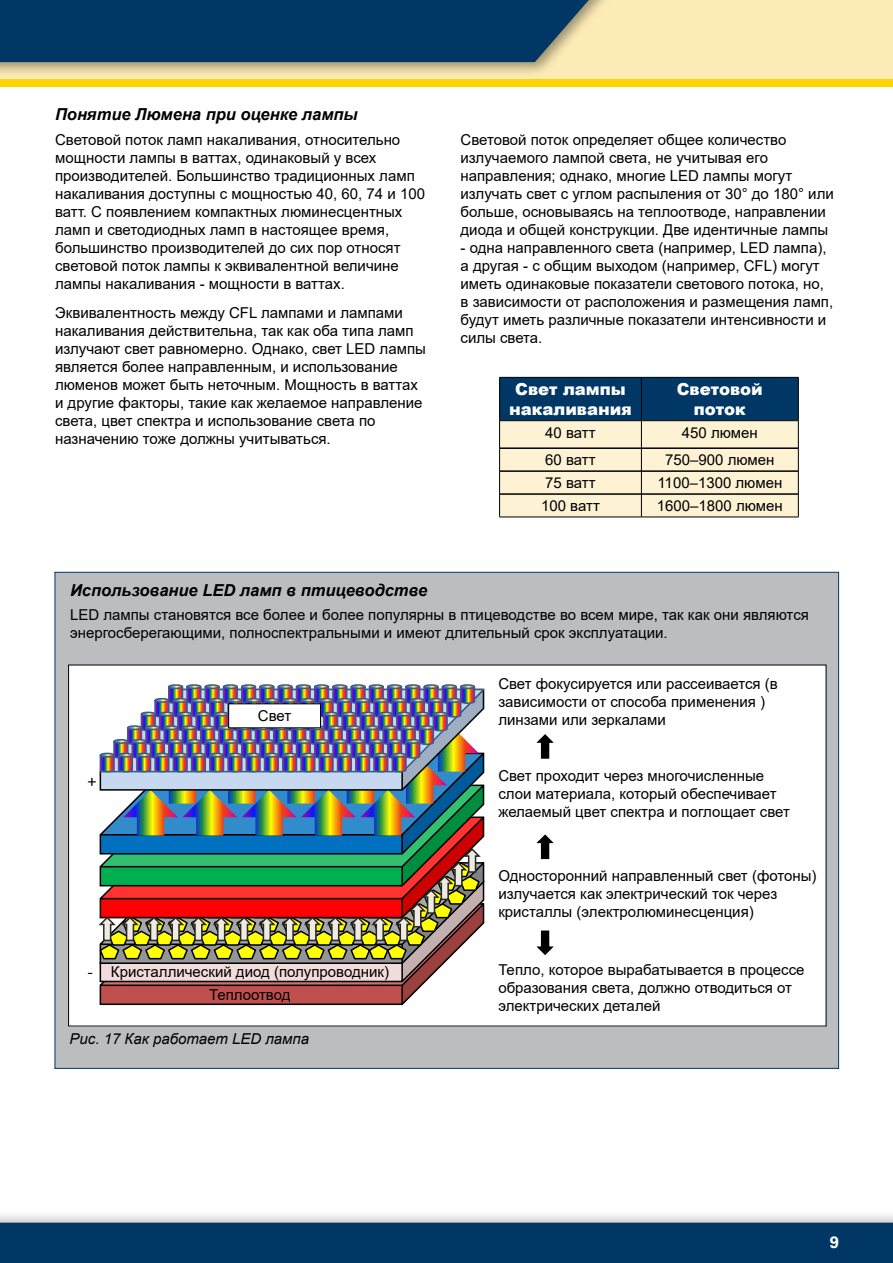
<style>
.page{position:relative;width:893px;height:1263px;background:#fff}
.page>*{position:absolute;margin:0;border:0;box-sizing:border-box;transform-origin:0 0}
.t1{font:18.3px "Calibri";color:#000}
.t2{font:italic 700 16.5px "Arial";color:#000}
.t3{font:900 16.5px/19.5px "Arial";color:#fff;text-align:center}
.t4{font:700 16.5px "Univers LT Std";color:#fff}
.t5{font:15px/18px "Arial";color:#000}
.t6{font:italic 15px "Arial";color:#000}
.t7{font:10.65px/12.8px "Calibri";color:#000}
</style>
<div class="page">
<div style="left:0;top:1209px;width:893px;height:54px;background:#000;opacity:.4"></div>
<div style="left:0;top:1223px;width:893px;height:40px;background:#003764"></div>
<div style="left:0;top:0;width:893px;height:84px;background:#fdebb6"></div>
<div style="left:0;top:79px;width:893px;height:8px;background:#fdd600"></div>
<div style="left:0;top:0;width:614px;height:77px;background:#000;opacity:.4"></div>
<div style="left:0;top:0;width:600px;height:62px;background:#003764"></div>
<div style="left:55px;top:572px;width:784px;height:497px;background:#bbbdbf;border:1px solid #003764"></div>
<svg style="left:499px;top:377px;width:300px;height:140px;background:#9fa8a2"></svg>
<hr style="left:499px;top:517px;width:142px;height:1px;background:#000">
<hr style="left:641px;top:517px;width:158px;height:1px;background:#000">
<div style="left:69px;top:665px;width:757px;height:361px;background:#fff"></div>
<img style="left:98px;top:684px;width:387px;height:322px">
<svg style="left:536px;top:930px;width:18px;height:25px"></svg>
<svg style="left:536px;top:834px;width:18px;height:26px"></svg>
<svg style="left:536px;top:734px;width:18px;height:25px"></svg>
<div style="left:229px;top:704px;width:91px;height:24px;background:#fff"></div>
<div style="left:228px;top:703px;width:93px;height:25px;border:1px solid #000"></div>
<p class="t2" style="left:55px;top:103px;width:304px">Понятие Люмена при оценке лампы</p>
<p class="t5" style="left:55px;top:130px;width:371px">Световой поток ламп накаливания, относительно мощности лампы в ваттах, одинаковый у всех производителей. Большинство традиционных ламп накаливания доступны с мощностью 40, 60, 74 и 100 ватт. С появлением компактных люминесцентных ламп и светодиодных ламп в настоящее время, большинство производителей до сих пор относят световой поток лампы к эквивалентной величине лампы накаливания - мощности в ваттах.</p>
<p class="t5" style="left:55px;top:303px;width:372px">Эквивалентность между CFL лампами и лампами накаливания действительна, так как оба типа ламп излучают свет равномерно. Однако, свет LED лампы является более направленным, и использование люменов может быть неточным. Мощность в ваттах и другие факторы, такие как желаемое направление света, цвет спектра и использование света по назначению тоже должны учитываться.</p>
<p class="t5" style="left:460px;top:130px;width:375px">Световой поток определяет общее количество излучаемого лампой света, не учитывая его направления; однако, многие LED лампы могут излучать свет с углом распыления от 30° до 180° или больше, основываясь на теплоотводе, направлении диода и общей конструкции. Две идентичные лампы</p>
<p class="t5" style="left:460px;top:238px;width:374px">- одна направленного света (например, LED лампа), а другая - с общим выходом (например, CFL) могут иметь одинаковые показатели светового потока, но, в зависимости от расположения и размещения ламп, будут иметь различные показатели интенсивности и силы света.</p>
<p class="t3" style="left:509px;top:379px;width:124px">Свет лампы накаливания</p>
<p class="t3" style="left:677px;top:379px;width:88px">Световой поток</p>
<p class="t5" style="left:545px;top:423px;width:52px">40 ватт</p>
<p class="t5" style="left:682px;top:423px;width:77px">450 люмен</p>
<p class="t5" style="left:545px;top:451px;width:52px">60 ватт</p>
<p class="t5" style="left:665px;top:451px;width:111px">750–900 люмен</p>
<p class="t5" style="left:545px;top:474px;width:52px">75 ватт</p>
<p class="t5" style="left:657px;top:474px;width:126px">1100–1300 люмен</p>
<p class="t5" style="left:541px;top:497px;width:60px">100 ватт</p>
<p class="t5" style="left:657px;top:497px;width:128px">1600–1800 люмен</p>
<p class="t2" style="left:70px;top:579px;width:359px">Использование LED ламп в птицеводстве</p>
<p class="t5" style="left:70px;top:606px;width:740px">LED лампы становятся все более и более популярны в птицеводстве во всем мире, так как они являются энергосберегающими, полноспектральными и имеют длительный срок эксплуатации.</p>
<p class="t1" style="left:88px;top:769px;width:11px">+</p>
<p class="t5" style="left:258px;top:707px;width:35px">Свет</p>
<p class="t1" style="left:88px;top:960px;width:7px">-</p>
<p class="t5" style="left:111px;top:960px;width:280px;line-height:22.5px;text-align:center">Кристаллический диод (полупроводник)<br>Теплоотвод</p>
<p class="t6" style="left:70px;top:1029px;width:241px">Рис. 17 Как работает LED лампа</p>
<p class="t7" style="left:498px;top:674px;width:80px">Light is focused or</p>
<p class="t7" style="left:498px;top:700px;width:85px">light application) by lens and mirrors</p>
<p class="t5" style="left:498px;top:675px;width:281px">Свет фокусируется или рассеивается (в зависимости от способа применения ) линзами или зеркалами</p>
<p class="t5" style="left:498px;top:767px;width:293px">Свет проходит через многочисленные слои материала, который обеспечивает желаемый цвет спектра и поглощает свет</p>
<p class="t7" style="left:498px;top:773px;width:97px">multiple layers of materials that provide</p>
<p class="t7" style="left:498px;top:812px;width:60px">captures light</p>
<p class="t5" style="left:498px;top:866px;width:320px">Односторонний направленный свет (фотоны) излучается как электрический ток через кристаллы (электролюминесценция)</p>
<p class="t7" style="left:498px;top:872px;width:111px">light (photons) is emitted as current flows through</p>
<p class="t7" style="left:498px;top:911px;width:97px">(electroluminescence)</p>
<p class="t5" style="left:498px;top:960px;width:308px">Тепло, которое вырабатывается в процессе образования света, должно отводиться от электрических деталей</p>
<p class="t7" style="left:498px;top:970px;width:118px">light creation process must be removed from the electrical parts</p>
<p class="t4" style="left:830px;top:1232px;width:11px">9</p>
</div>
